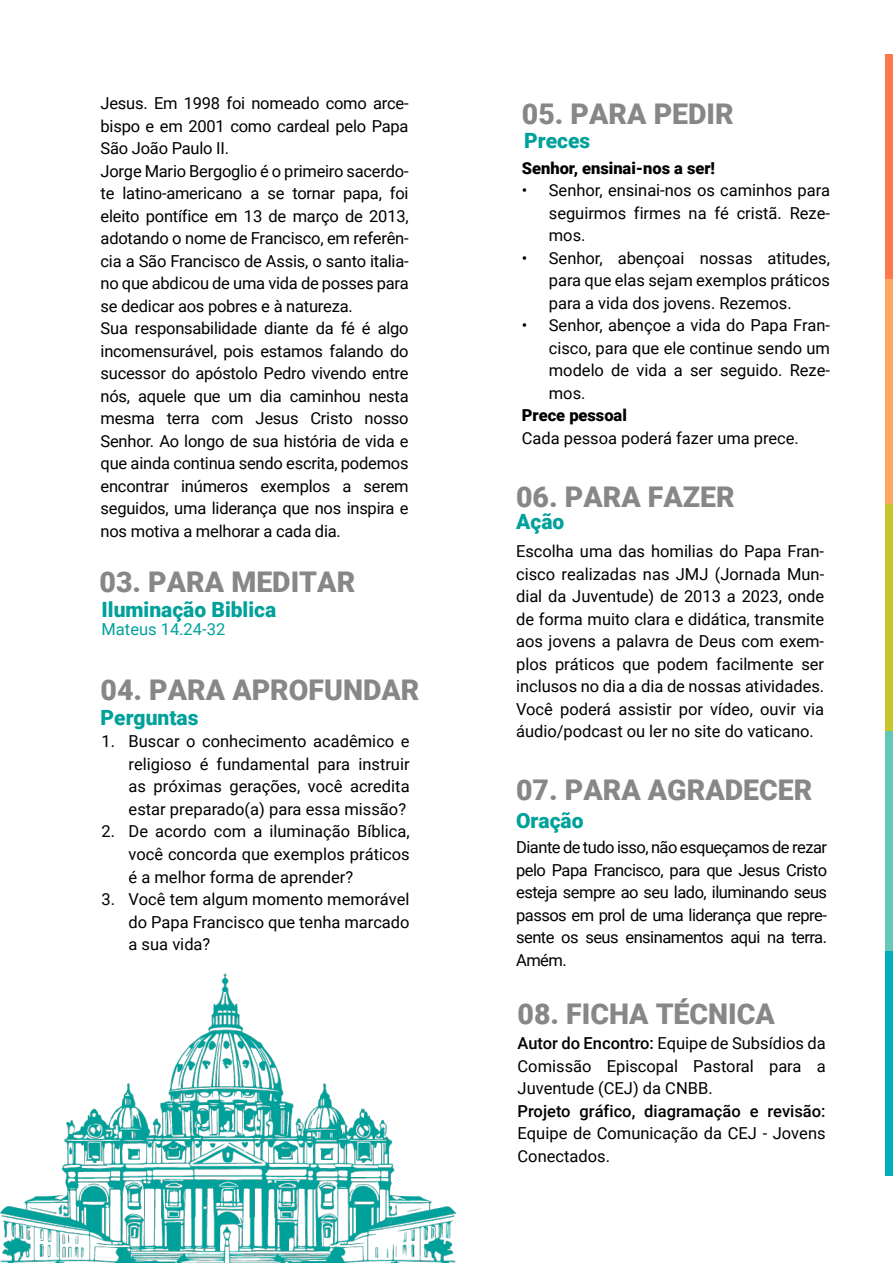
<style>
.page{position:relative;width:893px;height:1263px;background:#fff}
.page>*{position:absolute;margin:0;border:0;box-sizing:border-box;transform-origin:0 0}
.t1{font:900 28.5px "Roboto";color:#878787}
.t2{font:900 21px "Roboto";color:#00a19a}
.t3{font:16.5px/22.5px "Roboto";letter-spacing:-.015em;color:#000;text-align:justify}
.t4{font:500 16.5px "Roboto";color:#000}
.t5{font:900 16.5px "Roboto";color:#000}
.t6{font:16.5px "Roboto";color:#00a19a}
.s1{font-weight:500}
</style>
<div class="page">
<img style="left:0;top:973px;width:456px;height:290px">
<div style="left:885px;top:54px;width:8px;height:1122px;background:#c6c62c"></div>
<div style="left:885px;top:55px;width:8px;height:224px;background:#ff794b"></div>
<div style="left:885px;top:279px;width:8px;height:224px;background:#ffa761"></div>
<div style="left:885px;top:731px;width:8px;height:224px;background:#64c7b8"></div>
<div style="left:885px;top:951px;width:8px;height:224px;background:#00aebc"></div>
<p class="t3" style="left:101px;top:91px;width:310px;text-align:left">Jesus. Em 1998 foi nomeado como arce&shy;bispo e em 2001 como cardeal pelo Papa São João Paulo II.<br>Jorge Mario Bergoglio é o primeiro sacerdo&shy;te latino-americano a se tornar papa, foi eleito pontífice em 13 de março de 2013, adotando o nome de Francisco, em referên&shy;cia a São Francisco de Assis, o santo italia&shy;no que abdicou de uma vida de posses para se dedicar aos pobres e à natureza.<br>Sua responsabilidade diante da fé é algo incomensurável, pois estamos falando do sucessor do apóstolo Pedro vivendo entre nós, aquele que um dia caminhou nesta mesma terra com Jesus Cristo nosso Senhor. Ao longo de sua história de vida e que ainda continua sendo escrita, podemos encontrar inúmeros exemplos a serem seguidos, uma liderança que nos inspira e nos motiva a melhorar a cada dia.</p>
<h1 class="t1" style="left:100px;top:562px;width:257px">03. PARA MEDITAR</h1>
<p class="t2" style="left:102px;top:595px;width:176px">Iluminação Biblica</p>
<p class="t6" style="left:102px;top:617px;width:125px">Mateus 14.24-32</p>
<h1 class="t1" style="left:101px;top:670px;width:320px">04. PARA APROFUNDAR</h1>
<p class="t2" style="left:101px;top:702px;width:99px">Perguntas</p>
<p class="t3" style="left:129px;top:730px;width:283px;text-indent:-27px">1. Buscar o conhecimento acadêmico e religioso é fundamental para instruir as próximas gerações, você acredita estar preparado(a) para essa missão?</p>
<p class="t3" style="left:129px;top:820px;width:283px;text-indent:-27px">2. De acordo com a iluminação Bíblica, você concorda que exemplos práticos é a melhor forma de aprender?</p>
<p class="t3" style="left:129px;top:887px;width:283px;text-indent:-27px">3. Você tem algum momento memorável do Papa Francisco que tenha marcado a sua vida?</p>
<h1 class="t1" style="left:522px;top:94px;width:213px">05. PARA PEDIR</h1>
<p class="t5" style="left:522px;top:156px;width:195px">Senhor, ensinai-nos a ser!</p>
<p class="t3" style="left:549px;top:179px;width:283px;text-indent:-27px">• Senhor, ensinai-nos os caminhos para seguirmos firmes na fé cristã. Reze&shy;mos.</p>
<p class="t3" style="left:549px;top:246px;width:283px;text-indent:-27px">• Senhor, abençoai nossas atitudes, para que elas sejam exemplos práticos para a vida dos jovens. Rezemos.</p>
<p class="t3" style="left:549px;top:314px;width:283px;text-indent:-27px">• Senhor, abençoe a vida do Papa Fran&shy;cisco, para que ele continue sendo um modelo de vida a ser seguido. Reze&shy;mos.</p>
<p class="t5" style="left:522px;top:404px;width:106px">Prece pessoal</p>
<p class="t3" style="left:522px;top:426px;width:279px">Cada pessoa poderá fazer uma prece.</p>
<p class="t2" style="left:524px;top:126px;width:68px">Preces</p>
<h1 class="t1" style="left:516px;top:477px;width:220px">06. PARA FAZER</h1>
<p class="t2" style="left:516px;top:507px;width:50px">Ação</p>
<p class="t3" style="left:516px;top:539px;width:310px">Escolha uma das homilias do Papa Fran&shy;cisco realizadas nas JMJ (Jornada Mun&shy;dial da Juventude) de 2013 a 2023, onde de forma muito clara e didática, transmite aos jovens a palavra de Deus com exem&shy;plos práticos que podem facilmente ser inclusos no dia a dia de nossas atividades.<br>Você poderá assistir por vídeo, ouvir via áudio/podcast ou ler no site do vaticano.</p>
<h1 class="t1" style="left:516px;top:770px;width:298px">07. PARA AGRADECER</h1>
<p class="t2" style="left:516px;top:806px;width:69px">Oração</p>
<p class="t3" style="left:516px;top:835px;width:312px">Diante de tudo isso, não esqueçamos de rezar pelo Papa Francisco, para que Jesus Cristo esteja sempre ao seu lado, iluminando seus passos em prol de uma liderança que repre&shy;sente os seus ensinamentos aqui na terra.<br>Amém.</p>
<h1 class="t1" style="left:518px;top:994px;width:259px">08. FICHA TÉCNICA</h1>
<p class="t3" style="left:518px;top:1031px;width:310px"><span class="s1">Autor do Encontro:</span> Equipe de Subsídios da Comissão Episcopal Pastoral para a Juventude (CEJ) da CNBB.</p>
<p class="t4" style="left:518px;top:1099px;width:310px">Projeto gráfico, diagramação e revisão:</p>
<p class="t3" style="left:518px;top:1121px;width:310px">Equipe de Comunicação da CEJ - Jovens<br>Conectados.</p>
</div>
